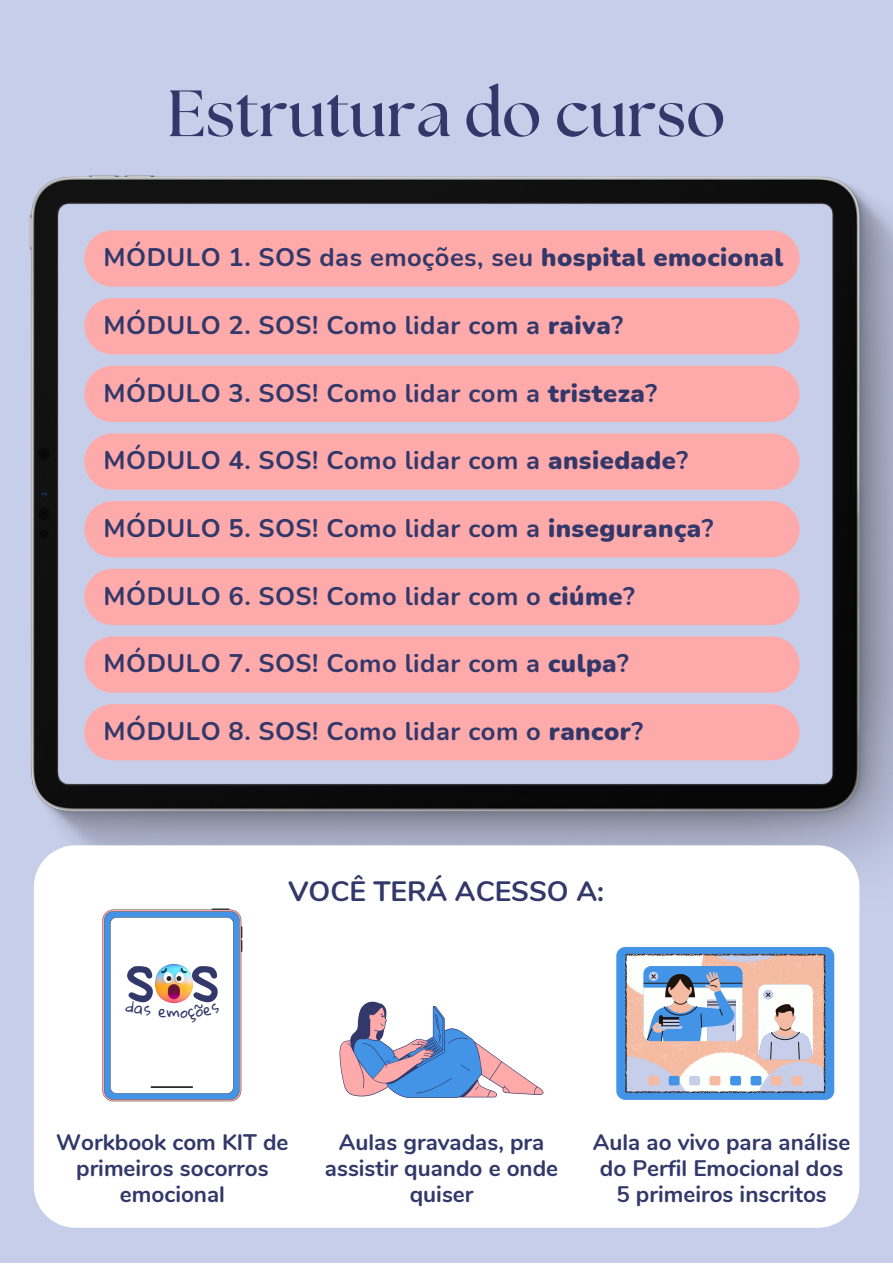
<style>
.page{position:relative;width:893px;height:1264px;background:#fff}
.page>*{position:absolute;margin:0;border:0;box-sizing:border-box;transform-origin:0 0}
.t1{font:700 65.25px "The Seasons";letter-spacing:.005em;color:#32386a}
.t2{font:58.5px "Bryndan Write";color:#32386a}
.t3{font:700 28.05px "Nunito";color:#32386a}
.t4{font:700 25.5px "Nunito";letter-spacing:.02em;color:#32386a}
.t5{font:700 22.5px/25.8px "Nunito";color:#32386a;text-align:center}
.s1{font-weight:900}
</style>
<div class="page">
<div style="left:0;top:0;width:892px;height:1262px;background:#c7ceea"></div>
<img style="left:30px;top:175px;width:862px;height:741px">
<div style="left:34px;top:845px;width:825px;height:382px;background:#fff"></div>
<div style="left:84px;top:230px;width:715px;height:57px;background:#faa;border-radius:28px"></div>
<div style="left:84px;top:298px;width:715px;height:56px;background:#faa;border-radius:28px"></div>
<div style="left:84px;top:366px;width:715px;height:56px;background:#faa;border-radius:28px"></div>
<div style="left:84px;top:433px;width:715px;height:56px;background:#faa;border-radius:28px"></div>
<div style="left:84px;top:501px;width:715px;height:56px;background:#faa;border-radius:28px"></div>
<div style="left:84px;top:569px;width:715px;height:56px;background:#faa;border-radius:28px"></div>
<div style="left:84px;top:636px;width:715px;height:56px;background:#faa;border-radius:28px"></div>
<div style="left:84px;top:704px;width:715px;height:56px;background:#faa;border-radius:28px"></div>
<svg style="left:339px;top:1001px;width:204px;height:96px;background:#bec2db"></svg>
<div style="left:616px;top:946px;width:218px;height:153px;background:#4394e7;border-radius:9px"></div>
<svg style="left:624px;top:953px;width:201px;height:140px;background:#c7c1c9"></svg>
<hr style="left:211px;top:908px;width:18px;height:3px;background:#2a2a2a">
<svg style="left:102px;top:909px;width:140px;height:192px;background:#dde4ed"></svg>
<h1 class="t1" style="left:167px;top:84px;width:560px">Estrutura do curso</h1>
<p class="t4" style="left:104px;top:241px;width:681px">MÓDULO 1. SOS das emoções, seu <span class="s1">hospital emocional</span></p>
<p class="t4" style="left:104px;top:308px;width:521px">MÓDULO 2. SOS! Como lidar com a <span class="s1">raiva</span>?</p>
<p class="t4" style="left:104px;top:376px;width:555px">MÓDULO 3. SOS! Como lidar com a <span class="s1">tristeza</span>?</p>
<p class="t4" style="left:104px;top:443px;width:586px">MÓDULO 4. SOS! Como lidar com a <span class="s1">ansiedade</span>?</p>
<p class="t4" style="left:104px;top:511px;width:611px">MÓDULO 5. SOS! Como lidar com a <span class="s1">insegurança</span>?</p>
<p class="t4" style="left:104px;top:579px;width:532px">MÓDULO 6. SOS! Como lidar com o <span class="s1">ciúme</span>?</p>
<p class="t4" style="left:104px;top:646px;width:527px">MÓDULO 7. SOS! Como lidar com a <span class="s1">culpa</span>?</p>
<p class="t4" style="left:104px;top:714px;width:541px">MÓDULO 8. SOS! Como lidar com o <span class="s1">rancor</span>?</p>
<h2 class="t2" style="left:125px;top:954px;width:31px">S</h2>
<h2 class="t2" style="left:190px;top:954px;width:31px">S</h2>
<p class="t3" style="left:288px;top:872px;width:317px">VOCÊ TERÁ ACESSO A:</p>
<p class="t5" style="left:56px;top:1129px;width:234px">Workbook com KIT de primeiros socorros emocional</p>
<p class="t5" style="left:325px;top:1129px;width:235px">Aulas gravadas, pra assistir quando e onde quiser</p>
<p class="t5" style="left:592px;top:1129px;width:259px">Aula ao vivo para análise do Perfil Emocional dos<br>5 primeiros inscritos</p>
</div>
